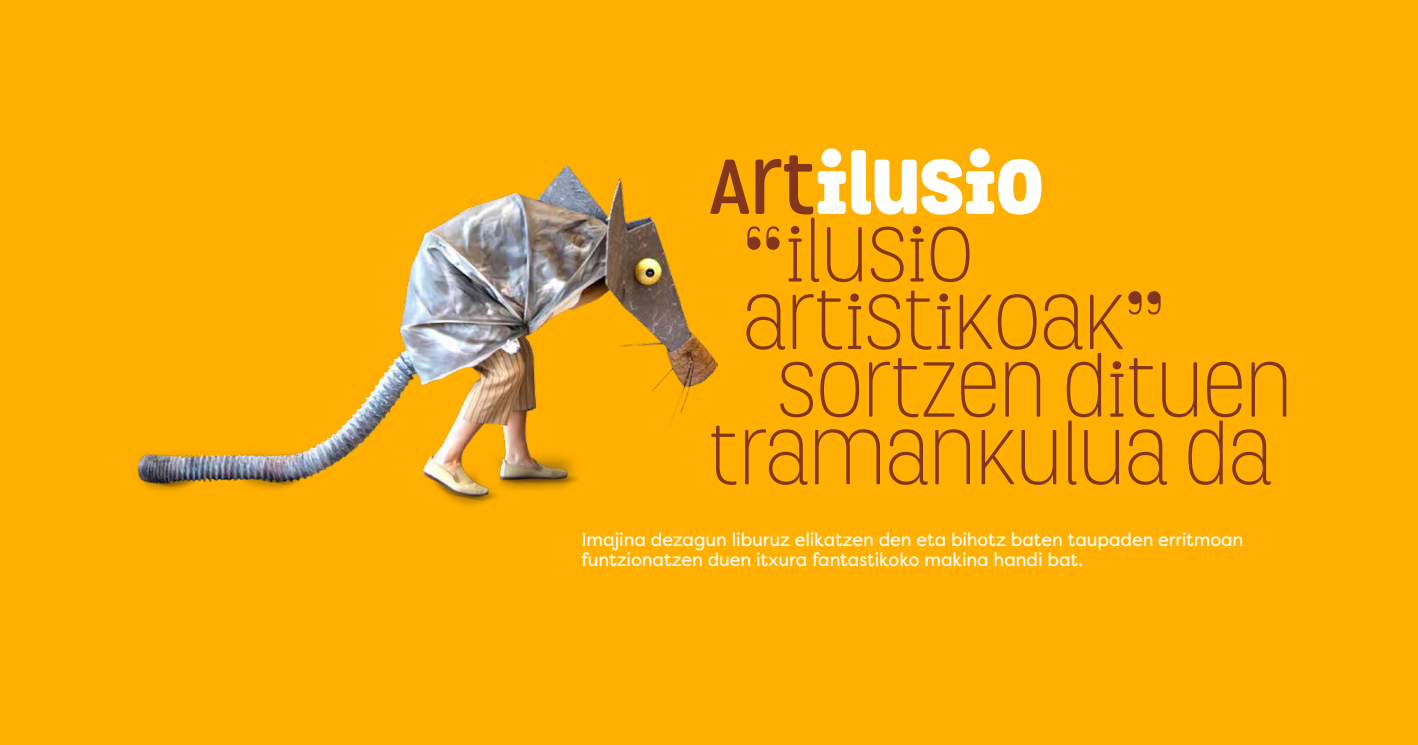
<style>
.page{position:relative;width:1418px;height:745px;background:#fff}
.page>*{position:absolute;margin:0;border:0;box-sizing:border-box;transform-origin:0 0}
.t1{font:300 75px "Grota Rounded W00";color:#82361c}
.t2{font:900 75px "Grota Rounded W00";color:#fff}
.t3{font:18.75px/20px "Filson W01";letter-spacing:-.005em;color:#fff;scale:.96 1}
.s1{font-weight:700;color:#82361c}
</style>
<div class="page">
<div style="left:0;top:0;width:1417px;height:744px;background:#ffb000"></div>
<img style="left:137px;top:164px;width:580px;height:342px">
<h1 class="t2" style="left:709px;top:127px;width:336px"><span class="s1">Art</span>ilusio</h1>
<h1 class="t1" style="left:743px;top:201px;width:232px">“ ilusio</h1>
<h1 class="t1" style="left:743px;top:268px;width:423px">artistikoak”</h1>
<h1 class="t1" style="left:777px;top:336px;width:516px">sortzen dituen</h1>
<h1 class="t1" style="left:709px;top:403px;width:565px">tramankulua da</h1>
<p class="t3" style="left:581px;top:528px;width:691px">Imajina dezagun liburuz elikatzen den eta bihotz baten taupaden erritmoan funtzionatzen duen itxura fantastikoko makina handi bat.</p>
</div>
